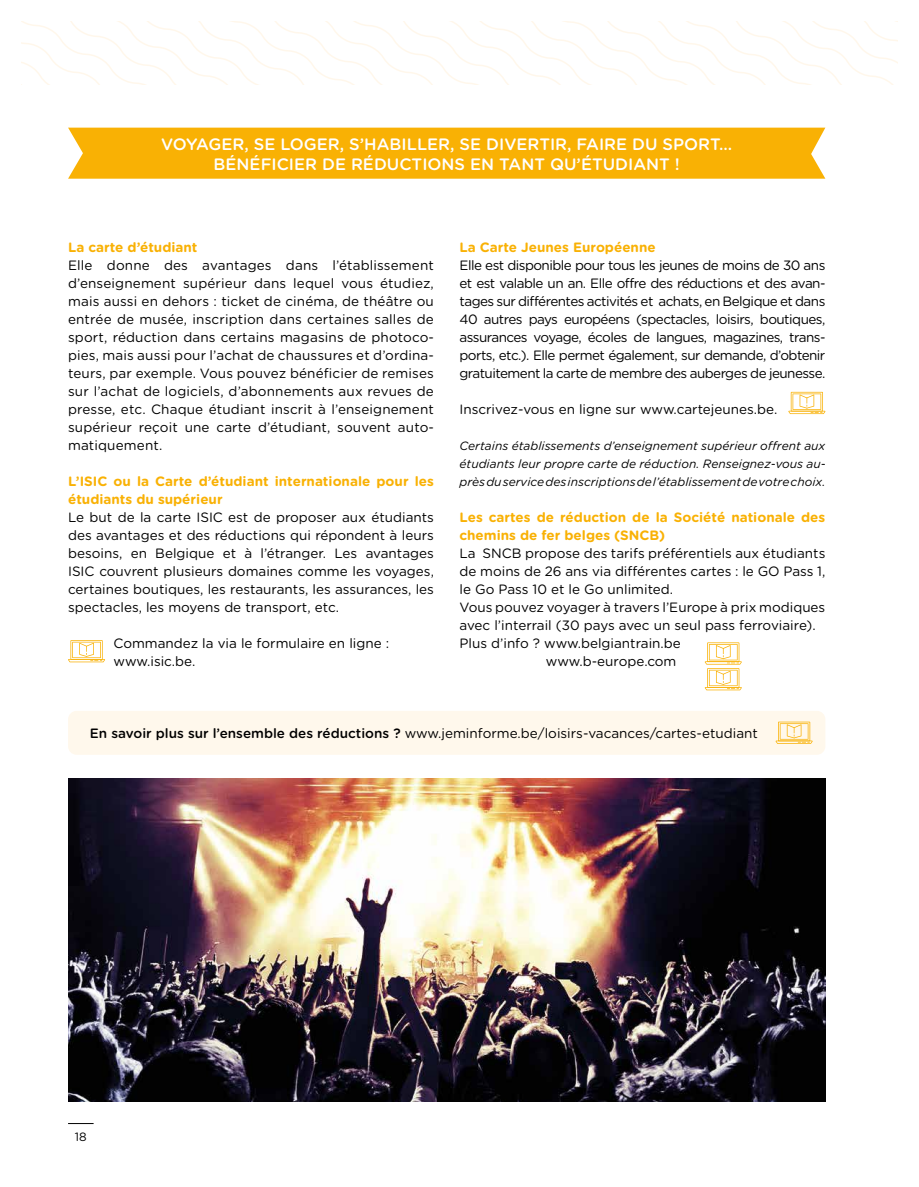
<style>
.page{position:relative;width:919px;height:1187px;background:#fff}
.page>*{position:absolute;margin:0;border:0;box-sizing:border-box;transform-origin:0 0}
.t1{font:500 16.5px "Gotham Rounded";color:#fff}
.t2{font:13.5px/18px "Gotham Rounded";color:#000;text-align:justify}
.t3{font:700 13.5px/18px "Gotham Rounded";color:#f9b104}
.t4{font:italic 12px/18px "Gotham Rounded";color:#000;text-align:justify}
.t5{font:12px "Gotham Rounded";color:#000}
.s1{font-weight:500}
</style>
<div class="page">
<div style="left:68px;top:710px;width:757px;height:44px;background:#fff8ec;border-radius:9px"></div>
<div style="left:68px;top:128px;width:757px;height:51px;background:#f9b104"></div>
<svg style="left:21px;top:21px;width:876px;height:63px"></svg>
<img style="left:68px;top:778px;width:757px;height:323px">
<svg style="left:68px;top:640px;width:37px;height:22px"></svg>
<svg style="left:788px;top:392px;width:37px;height:22px"></svg>
<svg style="left:704px;top:642px;width:37px;height:48px"></svg>
<svg style="left:775px;top:721px;width:37px;height:22px"></svg>
<svg style="left:68px;top:1123px;width:26px;height:1px"></svg>
<p class="t1" style="left:161px;top:134px;width:572px">VOYAGER, SE LOGER, S’HABILLER, SE DIVERTIR, FAIRE DU SPORT…</p>
<p class="t1" style="left:213px;top:154px;width:467px">BÉNÉFICIER DE RÉDUCTIONS EN TANT QU’ÉTUDIANT !</p>
<p class="t3" style="left:68px;top:238px;width:131px">La carte d’étudiant</p>
<p class="t2" style="left:68px;top:256px;width:367px">Elle donne des avantages dans l’établissement d’enseignement supérieur dans lequel vous étudiez, mais aussi en dehors : ticket de cinéma, de théâtre ou entrée de musée, inscription dans certaines salles de sport, réduction dans certains magasins de photoco&shy;pies, mais aussi pour l’achat de chaussures et d’ordina&shy;teurs, par exemple. Vous pouvez bénéficier de remises sur l’achat de logiciels, d’abonnements aux revues de presse, etc. Chaque étudiant inscrit à l’enseignement supérieur reçoit une carte d’étudiant, souvent auto&shy;matiquement.</p>
<p class="t3" style="left:68px;top:472px;width:367px">L’ISIC ou la Carte d’étudiant internationale pour les étudiants du supérieur</p>
<p class="t2" style="left:68px;top:508px;width:367px">Le but de la carte ISIC est de proposer aux étudiants des avantages et des réductions qui répondent à leurs besoins, en Belgique et à l’étranger. Les avantages ISIC couvrent plusieurs domaines comme les voyages, certaines boutiques, les restaurants, les assurances, les spectacles, les moyens de transport, etc.</p>
<p class="t2" style="left:114px;top:634px;width:277px">Commandez la via le formulaire en ligne :</p>
<p class="t2" style="left:114px;top:652px;width:83px">www.isic.be.</p>
<p class="t3" style="left:459px;top:238px;width:198px">La Carte Jeunes Européenne</p>
<p class="t2" style="left:459px;top:256px;width:367px">Elle est disponible pour tous les jeunes de moins de 30 ans et est valable un an. Elle offre des réductions et des avan&shy;tages sur différentes activités et achats, en Belgique et dans 40 autres pays européens (spectacles, loisirs, boutiques, assurances voyage, écoles de langues, magazines, trans&shy;ports, etc.). Elle permet également, sur demande, d’obtenir gratuitement la carte de membre des auberges de jeunesse.</p>
<p class="t2" style="left:459px;top:400px;width:319px">Inscrivez-vous en ligne sur www.cartejeunes.be.</p>
<p class="t4" style="left:459px;top:437px;width:368px">Certains établissements d’enseignement supérieur offrent aux étudiants leur propre carte de réduction. Renseignez-vous au&shy;près du service des inscriptions de l’établissement de votre choix.</p>
<p class="t3" style="left:459px;top:508px;width:367px">Les cartes de réduction de la Société nationale des chemins de fer belges (SNCB)</p>
<p class="t2" style="left:459px;top:544px;width:367px">La SNCB propose des tarifs préférentiels aux étudiants de moins de 26 ans via différentes cartes : le GO Pass 1, le Go Pass 10 et le Go unlimited.</p>
<p class="t2" style="left:459px;top:598px;width:367px">Vous pouvez voyager à travers l’Europe à prix modiques avec l’interrail (30 pays avec un seul pass ferroviaire).</p>
<p class="t2" style="left:459px;top:634px;width:223px">Plus d’info ? www.belgiantrain.be</p>
<p class="t2" style="left:546px;top:652px;width:132px">www.b-europe.com</p>
<p class="t2" style="left:90px;top:724px;width:669px"><span class="s1">En savoir plus sur l’ensemble des réductions ?</span> www.jeminforme.be/loisirs-vacances/cartes-etudiant</p>
<p class="t5" style="left:75px;top:1129px;width:13px">18</p>
</div>
